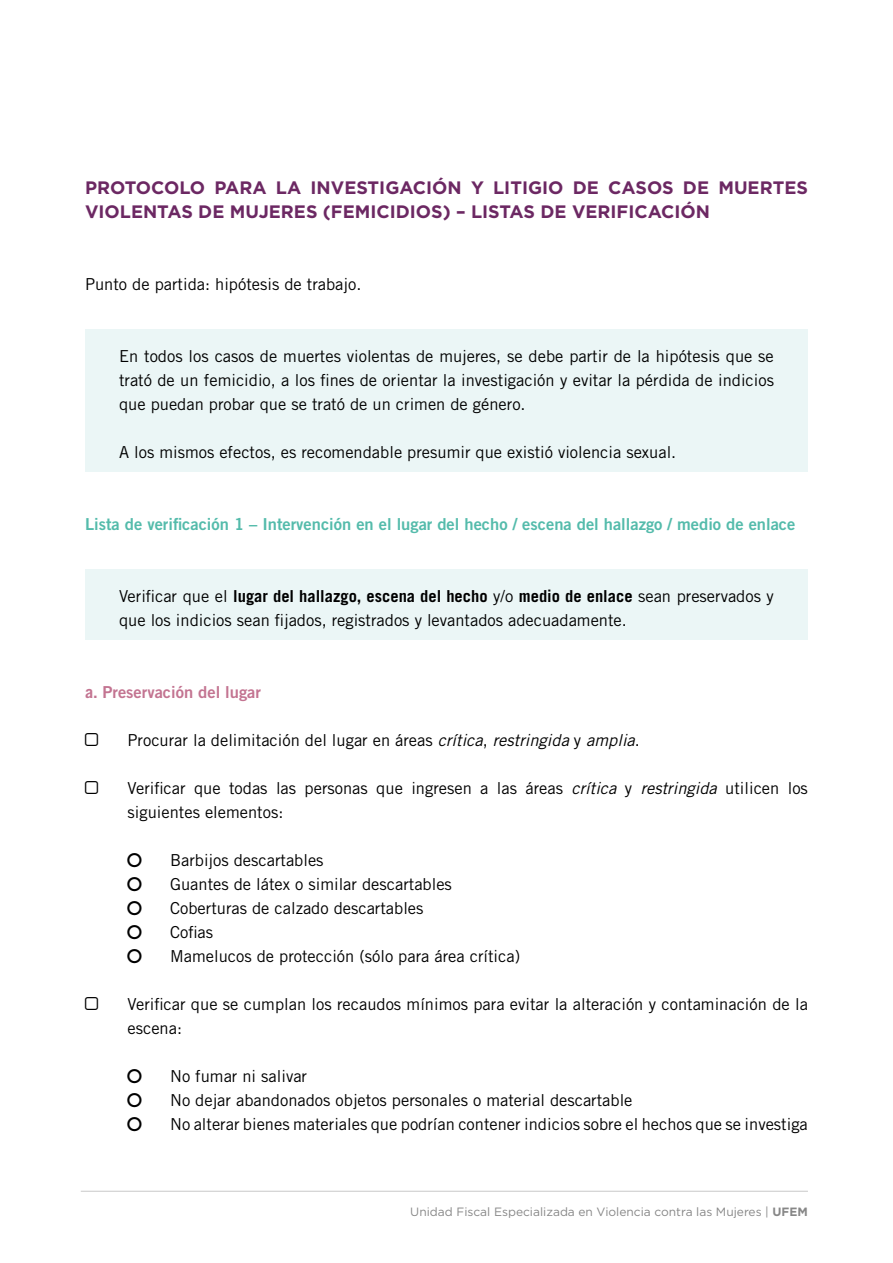
<style>
.page{position:relative;width:893px;height:1263px;background:#fff}
.page>*{position:absolute;margin:0;border:0;box-sizing:border-box;transform-origin:0 0}
.t1{font:700 18px/24px "Gotham";color:#6c2863}
.t2{font:16.5px/24px "Trade Gothic LT Std";color:#000}
.t3{font:16.5px "Trade Gothic LT Std Bd 2";color:#54bbab}
.t4{font:16.5px "Trade Gothic LT Std Bd 2";color:#c37491}
.t5{font:12px "Gotham";color:#878787}
.s1{font-weight:700}
.s2{font-family:"Trade Gothic LT Std";font-weight:700}
.s3{font-style:italic}
</style>
<div class="page">
<hr style="left:81px;top:1191px;width:727px;height:1px;background:#c8c8c8">
<div style="left:85px;top:329px;width:723px;height:94px;background:#ebf6f6"></div>
<div style="left:85px;top:401px;width:723px;height:46px;background:#ebf6f6"></div>
<div style="left:85px;top:425px;width:723px;height:46px;background:#ebf6f6"></div>
<div style="left:85px;top:569px;width:723px;height:70px;background:#ebf6f6"></div>
<p class="t1" style="left:85px;top:176px;width:724px">PROTOCOLO PARA LA INVESTIGACIÓN Y LITIGIO DE CASOS DE MUERTES<br>VIOLENTAS DE MUJERES (FEMICIDIOS) – LISTAS DE VERIFICACIÓN</p>
<p class="t2" style="left:85px;top:272px;width:278px">Punto de partida: hipótesis de trabajo.</p>
<p class="t2" style="left:119px;top:344px;width:656px;text-align:justify">En todos los casos de muertes violentas de mujeres, se debe partir de la hipótesis que se trató de un femicidio, a los fines de orientar la investigación y evitar la pérdida de indicios que puedan probar que se trató de un crimen de género.</p>
<p class="t2" style="left:119px;top:440px;width:559px">A los mismos efectos, es recomendable presumir que existió violencia sexual.</p>
<p class="t3" style="left:85px;top:514px;width:712px">Lista de verificación 1 – Intervención en el lugar del hecho / escena del hallazgo / medio de enlace</p>
<p class="t2" style="left:119px;top:584px;width:656px">Verificar que el <span class="s1">lugar del hallazgo, escena del hecho</span> y/o <span class="s1">medio de enlace</span> sean preservados y que los indicios sean fijados, registrados y levantados adecuadamente.</p>
<p class="t4" style="left:85px;top:682px;width:177px"><span class="s2">a.</span> Preservación del lugar</p>
<p class="t2" style="left:85px;top:728px;width:556px">◻ Procurar la delimitación del lugar en áreas <span class="s3">crítica</span>, <span class="s3">restringida</span> y <span class="s3">amplia</span>.</p>
<p class="t2" style="left:128px;top:776px;width:682px;text-indent:-43px">◻ Verificar que todas las personas que ingresen a las áreas <span class="s3">crítica</span> y <span class="s3">restringida</span> utilicen los siguientes elementos:</p>
<p class="t2" style="left:170px;top:848px;width:352px">Barbijos descartables<br>Guantes de látex o similar descartables<br>Coberturas de calzado descartables<br>Cofias<br>Mamelucos de protección (sólo para área crítica)</p>
<p class="t2" style="left:128px;top:992px;width:682px;text-indent:-43px">◻ Verificar que se cumplan los recaudos mínimos para evitar la alteración y contaminación de la escena:</p>
<p class="t2" style="left:170px;top:1064px;width:639px">No fumar ni salivar<br>No dejar abandonados objetos personales o material descartable<br>No alterar bienes materiales que podrían contener indicios sobre el hechos que se investiga</p>
<p class="t5" style="left:410px;top:1204px;width:399px">Unidad Fiscal Especializada en Violencia contra las Mujeres | <span class="s1">UFEM</span></p>
</div>
